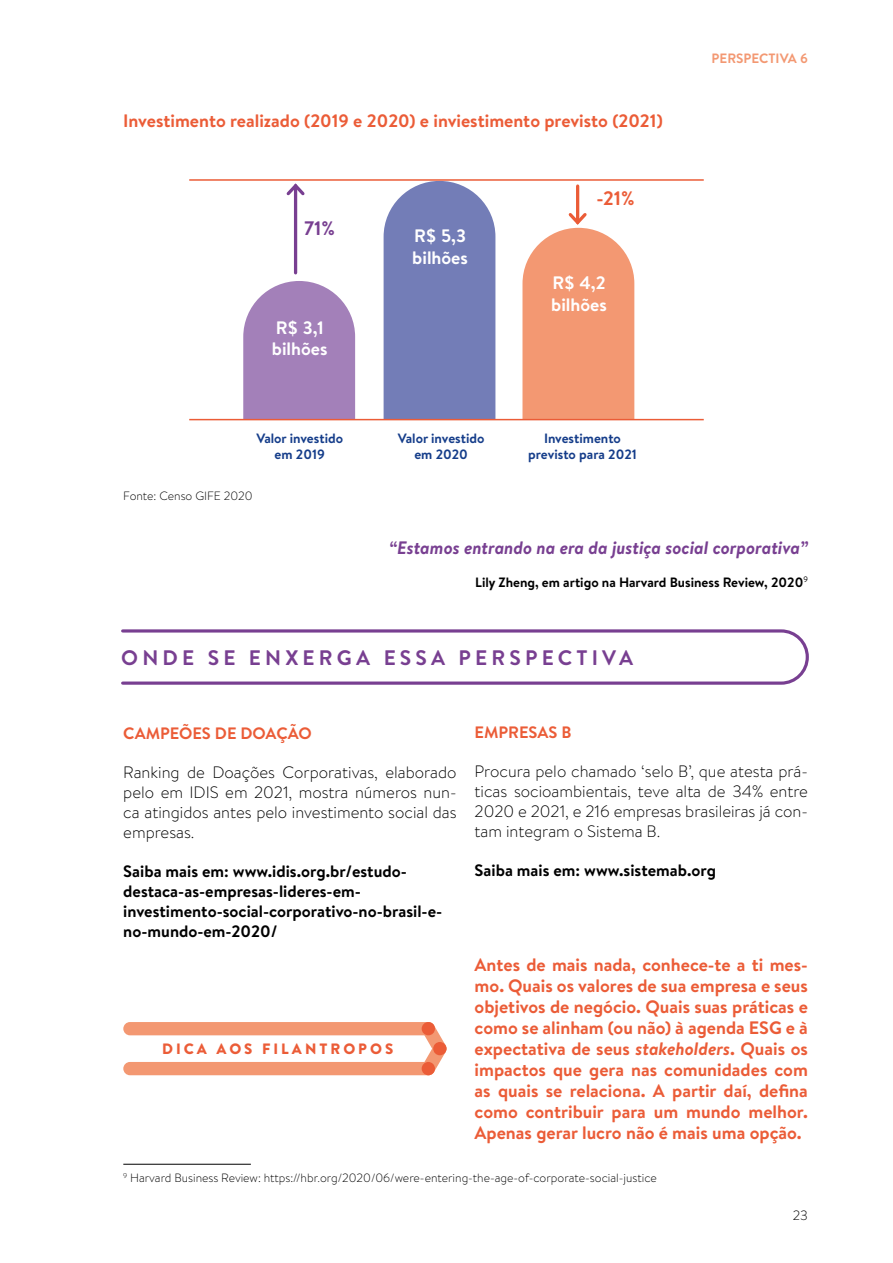
<style>
.page{position:relative;width:893px;height:1263px;background:#fff}
.page>*{position:absolute;margin:0;border:0;box-sizing:border-box;transform-origin:0 0}
.t1{font:700 21px "Brandon Text";letter-spacing:.2em;color:#783f91}
.t2{font:700 19.5px "Brandon Text";color:#eb5c37}
.t3{font:700 19.5px "Brandon Text";color:#783f91}
.t4{font:700 18px/21px "Brandon Text";color:#eb5c37;text-align:justify}
.t5{font:italic 700 18px "Brandon Text";color:#783f91}
.t6{font:700 18px/21.6px "Brandon Text";color:#fff}
.t7{font:300 16.5px/19.8px "Brandon Text";color:#000;text-align:justify}
.t8{font:700 16.5px/19.8px "Brandon Text";color:#000}
.t9{font:700 16.5px "Brandon Text";color:#eb5c37}
.t10{font:900 15px "Brandon Text";letter-spacing:.2em;color:#eb5c37}
.t11{font:700 13.5px/16.2px "Brandon Text";color:#153d8a;text-align:center}
.t12{font:700 13.5px "Brandon Text";color:#000}
.t13{font:700 13.5px "Brandon Text";color:#f39872}
.t14{font:300 13.5px "Brandon Text";color:#000}
.t15{font:300 12px "Brandon Text";color:#000}
.s1{font-style:italic}
</style>
<div class="page">
<svg style="left:121px;top:629px;width:688px;height:56px"></svg>
<svg style="left:421px;top:1022px;width:26px;height:54px"></svg>
<div style="left:123px;top:1022px;width:312px;height:13px;background:#f39872;border-radius:7px"></div>
<div style="left:123px;top:1062px;width:312px;height:13px;background:#f39872;border-radius:7px"></div>
<div style="left:433px;top:1042px;width:13px;height:13px;background:#eb5c37;border-radius:50%"></div>
<div style="left:422px;top:1062px;width:13px;height:13px;background:#eb5c37;border-radius:50%"></div>
<div style="left:422px;top:1022px;width:13px;height:13px;background:#eb5c37;border-radius:50%"></div>
<hr style="left:123px;top:1164px;width:128px;height:1px;background:#000">
<div style="left:384px;top:181px;width:111px;height:238px;background:#737db7"></div>
<svg style="left:243px;top:281px;width:112px;height:138px;background:#ab8bbf"></svg>
<hr style="left:189px;top:179px;width:515px;height:2px;background:#eb5c37">
<hr style="left:576px;top:186px;width:3px;height:36px;background:#eb5c37">
<svg style="left:522px;top:210px;width:112px;height:209px;background:#f4a685"></svg>
<hr style="left:294px;top:186px;width:3px;height:87px;background:#783f91">
<svg style="left:286px;top:183px;width:19px;height:15px"></svg>
<hr style="left:189px;top:419px;width:515px;height:1px;background:#eb5c37">
<p class="t4" style="left:123px;top:110px;width:541px">Investimento realizado (2019 e 2020) e inviestimento previsto (2021)</p>
<p class="t3" style="left:304px;top:214px;width:32px">71%</p>
<p class="t6" style="left:272px;top:316px;width:57px">R$ 3,1 bilhões</p>
<p class="t6" style="left:412px;top:225px;width:57px">R$ 5,3 bilhões</p>
<p class="t2" style="left:596px;top:185px;width:40px">-21%</p>
<p class="t6" style="left:551px;top:272px;width:57px">R$ 4,2 bilhões</p>
<p class="t11" style="left:256px;top:430px;width:88px">Valor investido em 2019</p>
<p class="t11" style="left:398px;top:430px;width:88px">Valor investido em 2020</p>
<p class="t11" style="left:528px;top:430px;width:110px">Investimento previsto para 2021</p>
<p class="t15" style="left:123px;top:487px;width:131px">Fonte: Censo GIFE 2020</p>
<p class="t13" style="left:712px;top:49px;width:98px">PERSPECTIVA 6</p>
<p class="t5" style="left:389px;top:535px;width:420px">“Estamos entrando na era da justiça social corporativa”</p>
<p class="t12" style="left:475px;top:573px;width:334px">Lily Zheng, em artigo na Harvard Business Review, 2020<sup>9</sup></p>
<p class="t1" style="left:121px;top:642px;width:513px">ONDE SE ENXERGA ESSA PERSPECTIVA</p>
<p class="t9" style="left:123px;top:721px;width:190px">CAMPEÕES DE DOAÇÃO</p>
<p class="t7" style="left:123px;top:762px;width:335px">Ranking de Doações Corporativas, elaborado pelo em IDIS em 2021, mostra números nun&shy;ca atingidos antes pelo investimento social das empresas.</p>
<p class="t8" style="left:123px;top:861px;width:320px">Saiba mais em: www.idis.org.br/estudo&shy;destaca-as-empresas-lideres-em&shy;investimento-social-corporativo-no-brasil-e&shy;no-mundo-em-2020/</p>
<p class="t10" style="left:162px;top:1038px;width:233px">DICA AOS FILANTROPOS</p>
<p class="t9" style="left:475px;top:720px;width:99px">EMPRESAS B</p>
<p class="t7" style="left:475px;top:761px;width:335px">Procura pelo chamado ‘selo B’, que atesta prá&shy;ticas socioambientais, teve alta de 34% entre 2020 e 2021, e 216 empresas brasileiras já con&shy;tam integram o Sistema B.</p>
<p class="t8" style="left:475px;top:860px;width:243px">Saiba mais em: www.sistemab.org</p>
<p class="t4" style="left:475px;top:954px;width:335px">Antes de mais nada, conhece-te a ti mes&shy;mo. Quais os valores de sua empresa e seus objetivos de negócio. Quais suas práticas e como se alinham (ou não) à agenda ESG e à expectativa de seus <span class="s1">stakeholders</span>. Quais os impactos que gera nas comunidades com as quais se relaciona. A partir daí, defina como contribuir para um mundo melhor.<br>Apenas gerar lucro não é mais uma opção.</p>
<p class="t15" style="left:123px;top:1170px;width:535px"><sup>9</sup> Harvard Business Review: https://hbr.org/2020/06/were-entering-the-age-of-corporate-social-justice</p>
<p class="t14" style="left:793px;top:1206px;width:17px">23</p>
</div>
